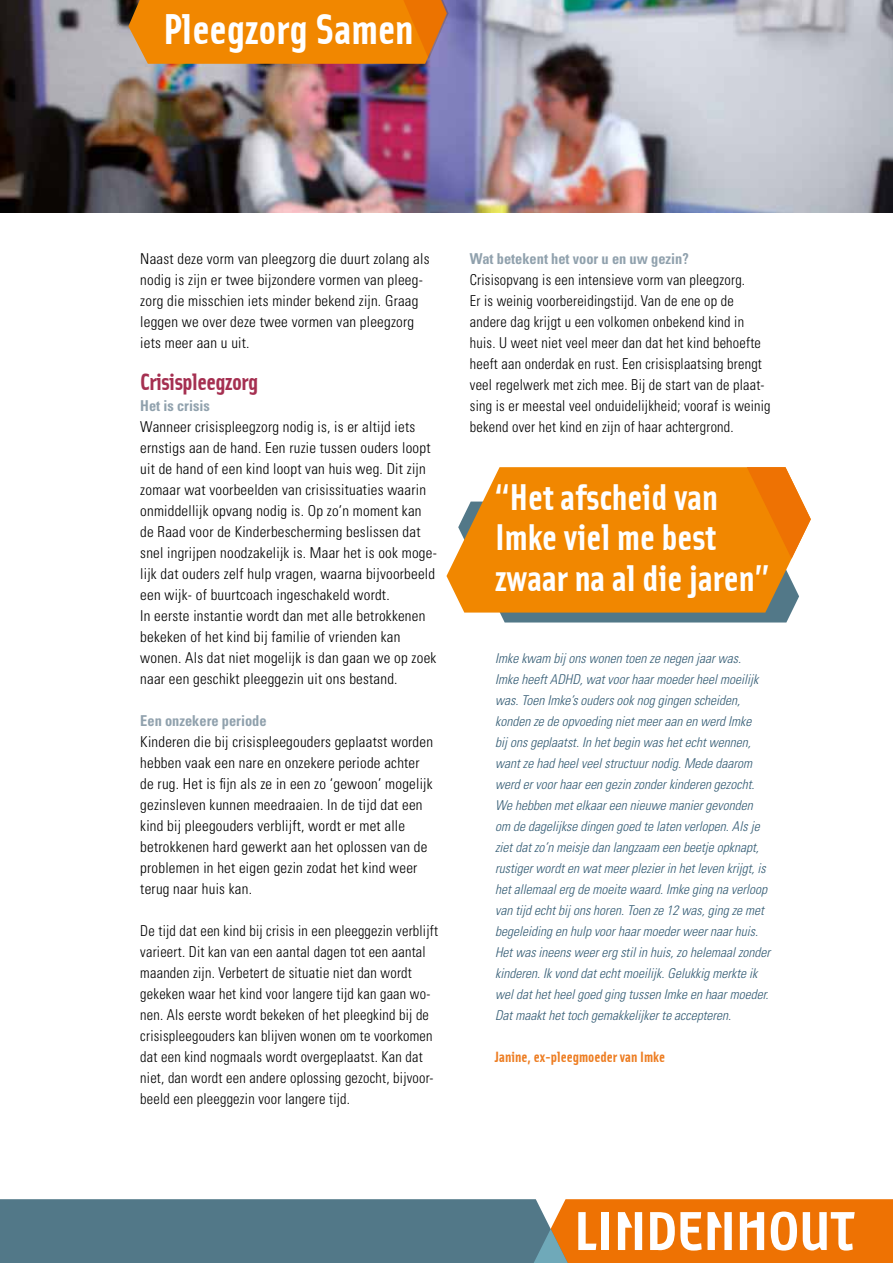
<style>
.page{position:relative;width:893px;height:1263px;background:#fff}
.page>*{position:absolute;margin:0;border:0;box-sizing:border-box;transform-origin:0 0}
.t1{font:43.5px "Solex Bold 2";color:#fff}
.t2{font:37.5px/40.5px "Solex Bold 2";color:#fff}
.t3{font:24px "Solex Bold 2";letter-spacing:-.02em;color:#a53051}
.t4{font:300 condensed 15px/21px "Univers LT Std";letter-spacing:.015em;color:#000}
.t5{font:300 condensed 15px/21px "Univers LT Std";letter-spacing:.015em;color:#000;scale:.96 1}
.t6{font:700 condensed 15px "Univers LT Std";color:#90a1ad;scale:.96 1}
.t7{font:15px "Solex Bold 2";color:#ed7d22}
.t8{font:italic 300 condensed 13.5px/21px "Univers LT Std";color:#355d75}
</style>
<div class="page">
<svg style="left:0;top:1199px;width:893px;height:64px;background:#8f846f"></svg>
<svg style="left:446px;top:467px;width:365px;height:155px;background:#e79123"></svg>
<img style="left:0;top:0;width:893px;height:213px">
<svg style="left:109px;top:0;width:363px;height:64px;background:#dd841c"></svg>
<h1 class="t1" style="left:163px;top:0;width:252px">Pleegzorg Samen</h1>
<p class="t4" style="left:140px;top:248px;width:291px">Naast deze vorm van pleegzorg die duurt zolang als nodig is zijn er twee bijzondere vormen van pleeg&shy;zorg die misschien iets minder bekend zijn. Graag leggen we over deze twee vormen van pleegzorg iets meer aan u uit.</p>
<h3 class="t3" style="left:140px;top:366px;width:119px">Crisispleegzorg</h3>
<p class="t6" style="left:140px;top:396px;width:74px">Het is crisis</p>
<p class="t4" style="left:140px;top:416px;width:298px">Wanneer crisispleegzorg nodig is, is er altijd iets ernstigs aan de hand. Een ruzie tussen ouders loopt uit de hand of een kind loopt van huis weg. Dit zijn zomaar wat voorbeelden van crisissituaties waarin onmiddellijk opvang nodig is. Op zo’n moment kan de Raad voor de Kinderbescherming beslissen dat snel ingrijpen noodzakelijk is. Maar het is ook moge&shy;lijk dat ouders zelf hulp vragen, waarna bijvoorbeeld een wijk- of buurtcoach ingeschakeld wordt.<br>In eerste instantie wordt dan met alle betrokkenen bekeken of het kind bij familie of vrienden kan wonen. Als dat niet mogelijk is dan gaan we op zoek naar een geschikt pleeggezin uit ons bestand.</p>
<p class="t6" style="left:140px;top:711px;width:133px">Een onzekere periode</p>
<p class="t4" style="left:140px;top:731px;width:294px">Kinderen die bij crisispleegouders geplaatst worden hebben vaak een nare en onzekere periode achter de rug. Het is fijn als ze in een zo ‘gewoon’ mogelijk gezinsleven kunnen meedraaien. In de tijd dat een kind bij pleegouders verblijft, wordt er met alle betrokkenen hard gewerkt aan het oplossen van de problemen in het eigen gezin zodat het kind weer terug naar huis kan.</p>
<p class="t5" style="left:140px;top:920px;width:312px">De tijd dat een kind bij crisis in een pleeggezin verblijft varieert. Dit kan van een aantal dagen tot een aantal maanden zijn. Verbetert de situatie niet dan wordt gekeken waar het kind voor langere tijd kan gaan wo&shy;nen. Als eerste wordt bekeken of het pleegkind bij de crisispleegouders kan blijven wonen om te voorkomen dat een kind nogmaals wordt overgeplaatst. Kan dat niet, dan wordt een andere oplossing gezocht, bijvoor&shy;beeld een pleeggezin voor langere tijd.</p>
<p class="t6" style="left:470px;top:249px;width:230px">Wat betekent het voor u en uw gezin?</p>
<p class="t5" style="left:470px;top:269px;width:315px">Crisisopvang is een intensieve vorm van pleegzorg.<br>Er is weinig voorbereidingstijd. Van de ene op de andere dag krijgt u een volkomen onbekend kind in huis. U weet niet veel meer dan dat het kind behoefte heeft aan onderdak en rust. Een crisisplaatsing brengt veel regelwerk met zich mee. Bij de start van de plaat&shy;sing is er meestal veel onduidelijkheid; vooraf is weinig bekend over het kind en zijn of haar achtergrond.</p>
<h2 class="t2" style="left:495px;top:475px;width:275px">“Het afscheid van<br>Imke viel me best zwaar na al die jaren”</h2>
<p class="t8" style="left:495px;top:648px;width:277px">Imke kwam bij ons wonen toen ze negen jaar was.<br>Imke heeft ADHD, wat voor haar moeder heel moeilijk was. Toen Imke’s ouders ook nog gingen scheiden, konden ze de opvoeding niet meer aan en werd Imke<br>bij ons geplaatst. In het begin was het echt wennen, want ze had heel veel structuur nodig. Mede daarom werd er voor haar een gezin zonder kinderen gezocht.<br>We hebben met elkaar een nieuwe manier gevonden om de dagelijkse dingen goed te laten verlopen. Als je ziet dat zo’n meisje dan langzaam een beetje opknapt, rustiger wordt en wat meer plezier in het leven krijgt, is het allemaal erg de moeite waard. Imke ging na verloop van tijd echt bij ons horen. Toen ze 12 was, ging ze met begeleiding en hulp voor haar moeder weer naar huis.<br>Het was ineens weer erg stil in huis, zo helemaal zonder kinderen. Ik vond dat echt moeilijk. Gelukkig merkte ik wel dat het heel goed ging tussen Imke en haar moeder.<br>Dat maakt het toch gemakkelijker te accepteren.</p>
<p class="t7" style="left:495px;top:1047px;width:171px">Janine, ex-pleegmoeder van Imke</p>
</div>
